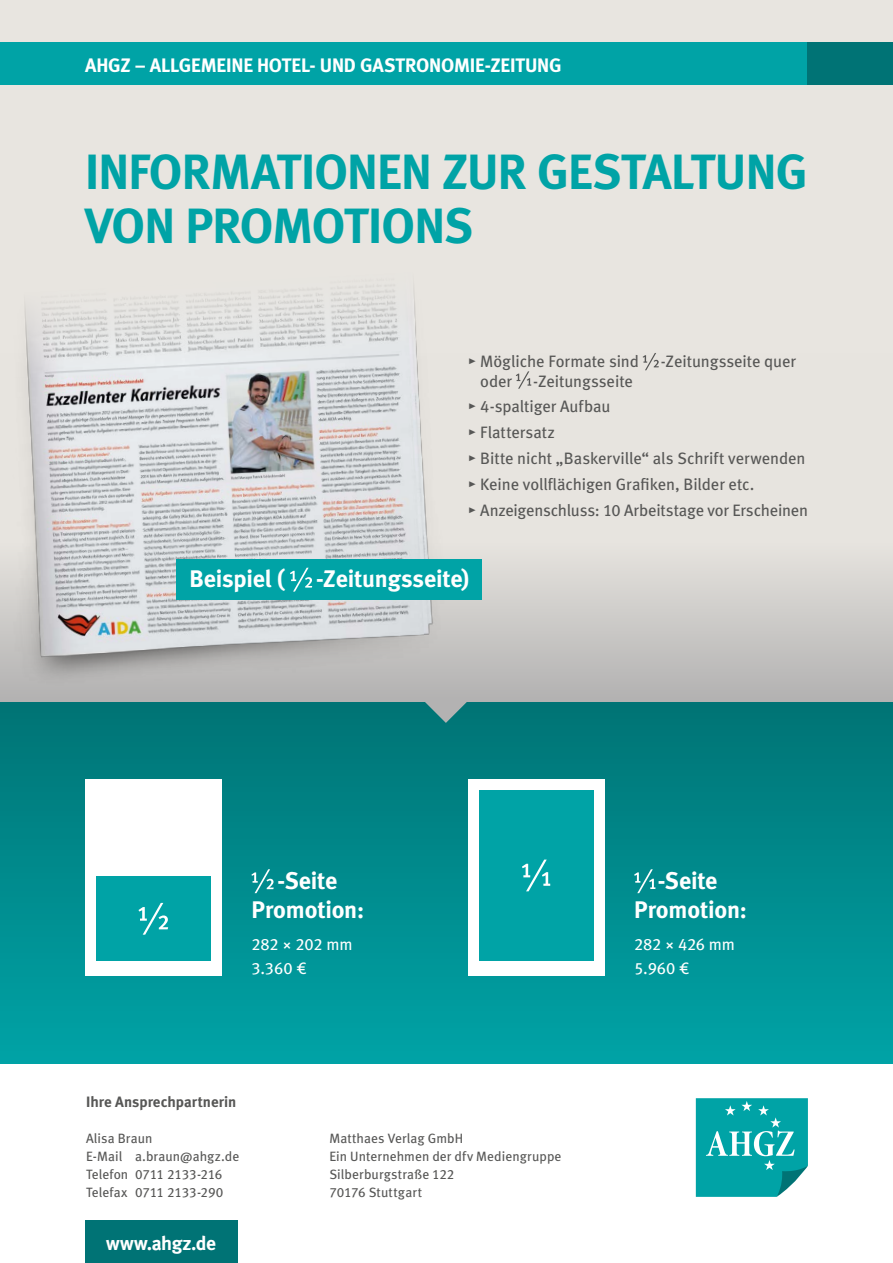
<style>
.page{position:relative;width:893px;height:1263px;background:#fff}
.page>*{position:absolute;margin:0;border:0;box-sizing:border-box;transform-origin:0 0}
.t1{font:49.5px/54px "Meta Bold LF";letter-spacing:-.015em;color:#00a3a6}
.t2{font:24px/28.8px "Meta Bold LF";letter-spacing:-.01em;color:#fff;text-align:center}
.t3{font:19.5px "Meta Bold LF";letter-spacing:-.01em;color:#fff}
.t4{font:16.5px/25.8px "Meta Book LF";letter-spacing:-.005em;color:#575756}
.t5{font:16.5px/23.7px "Meta Book LF";letter-spacing:-.01em;color:#fff}
.t6{font:15px "Meta Bold LF";letter-spacing:.005em;color:#575756}
.t7{font:13.5px/18px "Meta Book LF";letter-spacing:.005em;color:#575756}
.s1{font-family:"Meta Book Italic Caps Expert"}
</style>
<div class="page">
<div style="left:0;top:0;width:893px;height:1063px;background:#e8e5e0"></div>
<div style="left:0;top:702px;width:893px;height:361px;background:linear-gradient(to bottom,#007475,#00a3a7)"></div>
<svg style="left:696px;top:1098px;width:112px;height:99px;background:#21adb0"></svg>
<div style="left:0;top:43px;width:893px;height:42px;background:#00a3a6"></div>
<div style="left:808px;top:43px;width:85px;height:42px;background:#007375"></div>
<div style="left:85px;top:1220px;width:152px;height:43px;background:#007375"></div>
<div style="left:0;top:353px;width:893px;height:349px;background:linear-gradient(to bottom,#f4f1ea,#c1c0bf)"></div>
<img style="left:0;top:285px;width:510px;height:446px">
<svg style="left:643px;top:353px;width:16px;height:17px"></svg>
<svg style="left:516px;top:371px;width:15px;height:18px"></svg>
<svg style="left:251px;top:869px;width:23px;height:24px"></svg>
<div style="left:177px;top:559px;width:305px;height:41px;background:#00a3a6"></div>
<svg style="left:290px;top:568px;width:22px;height:24px"></svg>
<svg style="left:634px;top:869px;width:21px;height:24px"></svg>
<div style="left:85px;top:779px;width:137px;height:197px;background:#fff"></div>
<div style="left:96px;top:876px;width:114px;height:85px;background:#00a3a6"></div>
<svg style="left:139px;top:903px;width:29px;height:32px"></svg>
<div style="left:468px;top:779px;width:136px;height:197px;background:#fff"></div>
<div style="left:479px;top:790px;width:114px;height:170px;background:#00a3a6"></div>
<svg style="left:522px;top:859px;width:28px;height:32px"></svg>
<p class="t3" style="left:85px;top:53px;width:478px">AHGZ – ALLGEMEINE HOTEL- UND GASTRONOMIE-ZEITUNG</p>
<h1 class="t1" style="left:85px;top:143px;width:724px">INFORMATIONEN ZUR GESTALTUNG<br>VON PROMOTIONS</h1>
<p class="t4" style="left:468px;top:348px;width:173px"><span class="s1">@</span> Mögliche Formate sind</p>
<p class="t4" style="left:661px;top:348px;width:137px">-Zeitungsseite quer</p>
<p class="t4" style="left:480px;top:367px;width:33px">oder</p>
<p class="t4" style="left:468px;top:367px;width:342px;text-indent:66px">-Zeitungsseite<br><span class="s1">@</span> 4-spaltiger Aufbau<br><span class="s1">@</span> Flattersatz<br><span class="s1">@</span> Bitte nicht „Baskerville“ als Schrift verwenden <span class="s1">@</span> Keine vollflächigen Grafiken, Bilder etc.<br><span class="s1">@</span> Anzeigenschluss: 10 Arbeitstage vor Erscheinen</p>
<h2 class="t2" style="left:189px;top:564px;width:97px">Beispiel (</h2>
<h2 class="t2" style="left:316px;top:564px;width:155px">-Zeitungsseite)</h2>
<h2 class="t2" style="left:251px;top:865px;width:114px">-Seite<br>Promotion:</h2>
<p class="t5" style="left:251px;top:932px;width:103px">282 × 202 mm<br>3.360 €</p>
<p class="t6" style="left:86px;top:1092px;width:152px">Ihre Ansprechpartnerin</p>
<p class="t7" style="left:86px;top:1129px;width:155px">Alisa Braun<br>E-Mail a.braun@ahgz.de<br>Telefon 0711 2133-216<br>Telefax 0711 2133-290</p>
<p class="t3" style="left:106px;top:1230px;width:111px">www.ahgz.de</p>
<p class="t7" style="left:329px;top:1129px;width:234px">Matthaes Verlag GmbH<br>Ein Unternehmen der dfv Mediengruppe<br>Silberburgstraße 122<br>70176 Stuttgart</p>
<h2 class="t2" style="left:634px;top:865px;width:114px">-Seite<br>Promotion:</h2>
<p class="t5" style="left:634px;top:932px;width:102px">282 × 426 mm<br>5.960 €</p>
</div>
